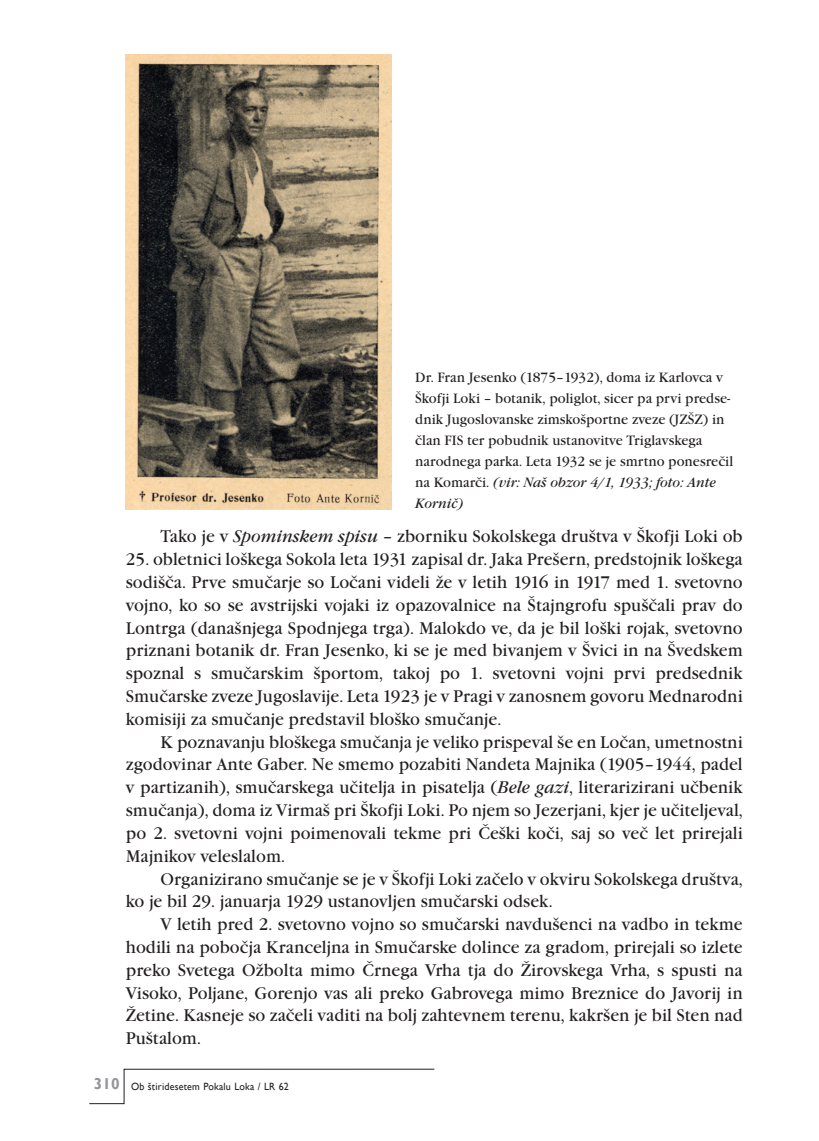
<style>
.page{position:relative;width:819px;height:1141px;background:#fff}
.page>*{position:absolute;margin:0;border:0;box-sizing:border-box;transform-origin:0 0}
.Body__7_first_line{font:17.5px/22.8px "Garamond Itc TEE";color:#231f20;text-align:justify;scale:.95 1}
.Tekst_k_sliki_levo{font:14px/21px "Garamond Itc TEE";color:#231f20;scale:.95 1}
.t1{font:10.5px "Gill Sans";letter-spacing:.02em;color:#231f20;scale:.95 1}
.s1{font-style:italic}
.s2{font-weight:700;font-size:15.75px;color:#939598}
</style>
<div class="page">
<svg style="left:89px;top:1069px;width:345px;height:35px"></svg>
<img style="left:126px;top:54px;width:265px;height:455px">
<p class="Tekst_k_sliki_levo" style="left:415px;top:367px;width:336px">Dr. Fran Jesenko (1875–1932), doma iz Karlovca v Škofji Loki – botanik, poliglot, sicer pa prvi predse&shy;dnik Jugoslovanske zimskošportne zveze (JZŠZ) in član FIS ter pobudnik ustanovitve Triglavskega narodnega parka. Leta 1932 se je smrtno ponesrečil na Komarči. <span class="s1">(vir: Naš obzor 4/1, 1933; foto: Ante Kornič)</span></p>
<p class="Body__7_first_line" style="left:160px;top:525px;width:614px">Tako je v <span class="s1">Spominskem spisu</span> – zborniku Sokolskega društva v Škofji Loki ob</p>
<p class="Body__7_first_line" style="left:126px;top:548px;width:651px">25. obletnici loškega Sokola leta 1931 zapisal dr. Jaka Prešern, predstojnik loškega sodišča. Prve smučarje so Ločani videli že v letih 1916 in 1917 med 1. svetovno vojno, ko so se avstrijski vojaki iz opazovalnice na Štajngrofu spuščali prav do Lontrga (današnjega Spodnjega trga). Malokdo ve, da je bil loški rojak, svetovno priznani botanik dr. Fran Jesenko, ki se je med bivanjem v Švici in na Švedskem spoznal s smučarskim športom, takoj po 1. svetovni vojni prvi predsednik Smučarske zveze Jugoslavije. Leta 1923 je v Pragi v zanosnem govoru Mednarodni komisiji za smučanje predstavil bloško smučanje.</p>
<p class="Body__7_first_line" style="left:126px;top:731px;width:651px;text-indent:35px">K poznavanju bloškega smučanja je veliko prispeval še en Ločan, umetnostni zgodovinar Ante Gaber. Ne smemo pozabiti Nandeta Majnika (1905–1944, padel v partizanih), smučarskega učitelja in pisatelja (<span class="s1">Bele gazi</span>, literarizirani učbenik smučanja), doma iz Virmaš pri Škofji Loki. Po njem so Jezerjani, kjer je učiteljeval, po 2. svetovni vojni poimenovali tekme pri Češki koči, saj so več let prirejali Majnikov veleslalom.</p>
<p class="Body__7_first_line" style="left:126px;top:867px;width:651px;text-indent:35px">Organizirano smučanje se je v Škofji Loki začelo v okviru Sokolskega društva, ko je bil 29. januarja 1929 ustanovljen smučarski odsek.</p>
<p class="Body__7_first_line" style="left:126px;top:913px;width:651px;text-indent:35px">V letih pred 2. svetovno vojno so smučarski navdušenci na vadbo in tekme hodili na pobočja Kranceljna in Smučarske dolince za gradom, prirejali so izlete preko Svetega Ožbolta mimo Črnega Vrha tja do Žirovskega Vrha, s spusti na Visoko, Poljane, Gorenjo vas ali preko Gabrovega mimo Breznice do Javorij in Žetine. Kasneje so začeli vaditi na bolj zahtevnem terenu, kakršen je bil Sten nad Puštalom.</p>
<p class="t1" style="left:94px;top:1080px;width:207px"><span class="s2">310</span> Ob štiridesetem Pokalu Loka / LR 62</p>
</div>
